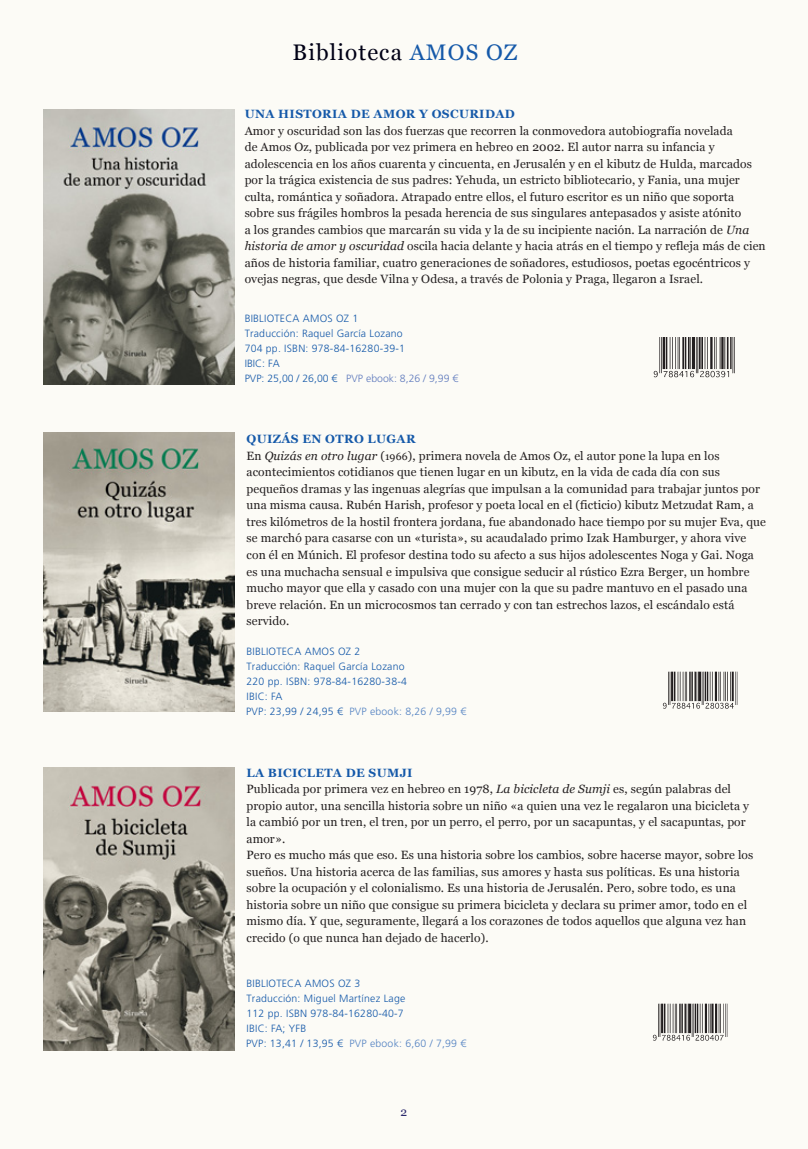
<style>
.page{position:relative;width:808px;height:1149px;background:#fff}
.page>*{position:absolute;margin:0;border:0;box-sizing:border-box;transform-origin:0 0}
.Texto{font:22.5px "Georgia";letter-spacing:.05em;color:#000015}
.Sinopsis{font:12px/16.5px "Georgia";letter-spacing:.01em;color:#231f20}
.Datos{font:12px/16.5px "Georgia";letter-spacing:.01em;color:#231f20}
.CAPITULAR{font:700 12px "Georgia";letter-spacing:.03em;color:#1559a9}
.t1{font:12px "Georgia";color:#2b296c}
.Datos-2{font:300 10.5px "Frutiger LT Std";letter-spacing:.02em;color:#1559a9}
.Datos-3{font:300 10.5px "Frutiger LT Std";letter-spacing:.02em;color:#5382c2}
.Datos-4{font:300 10.5px "Frutiger LT Std";color:#5f7abd}
.s1{color:#1559a9}
.s2{font-style:italic}
.s3{font-size:10.5px}
</style>
<div class="page">
<div style="left:0;top:0;width:808px;height:1148px;background:#fcfbf6"></div>
<img style="left:44px;top:109px;width:191px;height:275px">
<img style="left:653px;top:337px;width:82px;height:41px">
<img style="left:44px;top:432px;width:191px;height:279px">
<img style="left:662px;top:671px;width:76px;height:38px">
<img style="left:44px;top:767px;width:191px;height:283px">
<img style="left:652px;top:1003px;width:76px;height:38px">
<p class="Texto" style="left:293px;top:35px;width:226px">Biblioteca <span class="s1">AMOS OZ</span></p>
<p class="CAPITULAR" style="left:245px;top:105px;width:272px">UNA HISTORIA DE AMOR Y OSCURIDAD</p>
<p class="Datos" style="left:245px;top:122px;width:522px">Amor y oscuridad son las dos fuerzas que recorren la conmovedora autobiografía novelada<br>de Amos Oz, publicada por vez primera en hebreo en 2002. El autor narra su infancia y adolescencia en los años cuarenta y cincuenta, en Jerusalén y en el kibutz de Hulda, marcados por la trágica existencia de sus padres: Yehuda, un estricto bibliotecario, y Fania, una mujer culta, romántica y soñadora. Atrapado entre ellos, el futuro escritor es un niño que soporta sobre sus frágiles hombros la pesada herencia de sus singulares antepasados y asiste atónito<br>a los grandes cambios que marcarán su vida y la de su incipiente nación. La narración de <span class="s2">Una historia de amor y oscuridad</span> oscila hacia delante y hacia atrás en el tiempo y refleja más de cien años de historia familiar, cuatro generaciones de soñadores, estudiosos, poetas egocéntricos y ovejas negras, que desde Vilna y Odesa, a través de Polonia y Praga, llegaron a Israel.</p>
<p class="Datos-2" style="left:245px;top:312px;width:115px">BIBLIOTECA AMOS OZ 1</p>
<p class="Datos-2" style="left:245px;top:327px;width:160px">Traducción: Raquel García Lozano</p>
<p class="Datos-2" style="left:245px;top:342px;width:162px">704 pp. ISBN: 978-84-16280-39-1</p>
<p class="Datos-2" style="left:245px;top:357px;width:37px">IBIC: FA</p>
<p class="Datos-4" style="left:245px;top:372px;width:215px"><span class="s1">PVP: 25,00 / 26,00 €</span> PVP ebook: 8,26 / 9,99 €</p>
<p class="CAPITULAR" style="left:246px;top:430px;width:171px">QUIZÁS EN OTRO LUGAR</p>
<p class="Sinopsis" style="left:246px;top:447px;width:521px">En <span class="s2">Quizás en otro lugar</span> (<span class="s3">1966</span>), primera novela de Amos Oz, el autor pone la lupa en los acontecimientos cotidianos que tienen lugar en un kibutz, en la vida de cada día con sus pequeños dramas y las ingenuas alegrías que impulsan a la comunidad para trabajar juntos por una misma causa. Rubén Harish, profesor y poeta local en el (ficticio) kibutz Metzudat Ram, a tres kilómetros de la hostil frontera jordana, fue abandonado hace tiempo por su mujer Eva, que se marchó para casarse con un «turista», su acaudalado primo Izak Hamburger, y ahora vive con él en Múnich. El profesor destina todo su afecto a sus hijos adolescentes Noga y Gai. Noga es una muchacha sensual e impulsiva que consigue seducir al rústico Ezra Berger, un hombre mucho mayor que ella y casado con una mujer con la que su padre mantuvo en el pasado una breve relación. En un microcosmos tan cerrado y con tan estrechos lazos, el escándalo está servido.</p>
<p class="Datos-2" style="left:246px;top:645px;width:115px">BIBLIOTECA AMOS OZ 2</p>
<p class="Datos-2" style="left:246px;top:660px;width:160px">Traducción: Raquel García Lozano</p>
<p class="Datos-2" style="left:246px;top:675px;width:162px">220 pp. ISBN: 978-84-16280-38-4</p>
<p class="Datos-2" style="left:246px;top:690px;width:37px">IBIC: FA</p>
<p class="Datos-3" style="left:246px;top:705px;width:222px"><span class="s1">PVP: 23,99 / 24,95 €</span> PVP ebook: 8,26 / 9,99 €</p>
<p class="CAPITULAR" style="left:246px;top:763px;width:168px">LA BICICLETA DE SUMJI</p>
<p class="Sinopsis" style="left:246px;top:780px;width:504px">Publicada por primera vez en hebreo en 1978, <span class="s2">La bicicleta de Sumji</span> es, según palabras del propio autor, una sencilla historia sobre un niño «a quien una vez le regalaron una bicicleta y la cambió por un tren, el tren, por un perro, el perro, por un sacapuntas, y el sacapuntas, por amor».</p>
<p class="Sinopsis" style="left:246px;top:846px;width:508px">Pero es mucho más que eso. Es una historia sobre los cambios, sobre hacerse mayor, sobre los sueños. Una historia acerca de las familias, sus amores y hasta sus políticas. Es una historia sobre la ocupación y el colonialismo. Es una historia de Jerusalén. Pero, sobre todo, es una historia sobre un niño que consigue su primera bicicleta y declara su primer amor, todo en el mismo día. Y que, seguramente, llegará a los corazones de todos aquellos que alguna vez han crecido (o que nunca han dejado de hacerlo).</p>
<p class="Datos-2" style="left:246px;top:976px;width:115px">BIBLIOTECA AMOS OZ 3</p>
<p class="Datos-2" style="left:246px;top:991px;width:160px">Traducción: Miguel Martínez Lage</p>
<p class="Datos-2" style="left:246px;top:1006px;width:159px">112 pp. ISBN 978-84-16280-40-7</p>
<p class="Datos-2" style="left:246px;top:1021px;width:61px">IBIC: FA; YFB</p>
<p class="Datos-3" style="left:246px;top:1036px;width:222px"><span class="s1">PVP: 13,41 / 13,95 €</span> PVP ebook: 6,60 / 7,99 €</p>
<p class="t1" style="left:401px;top:1102px;width:8px">2</p>
</div>
